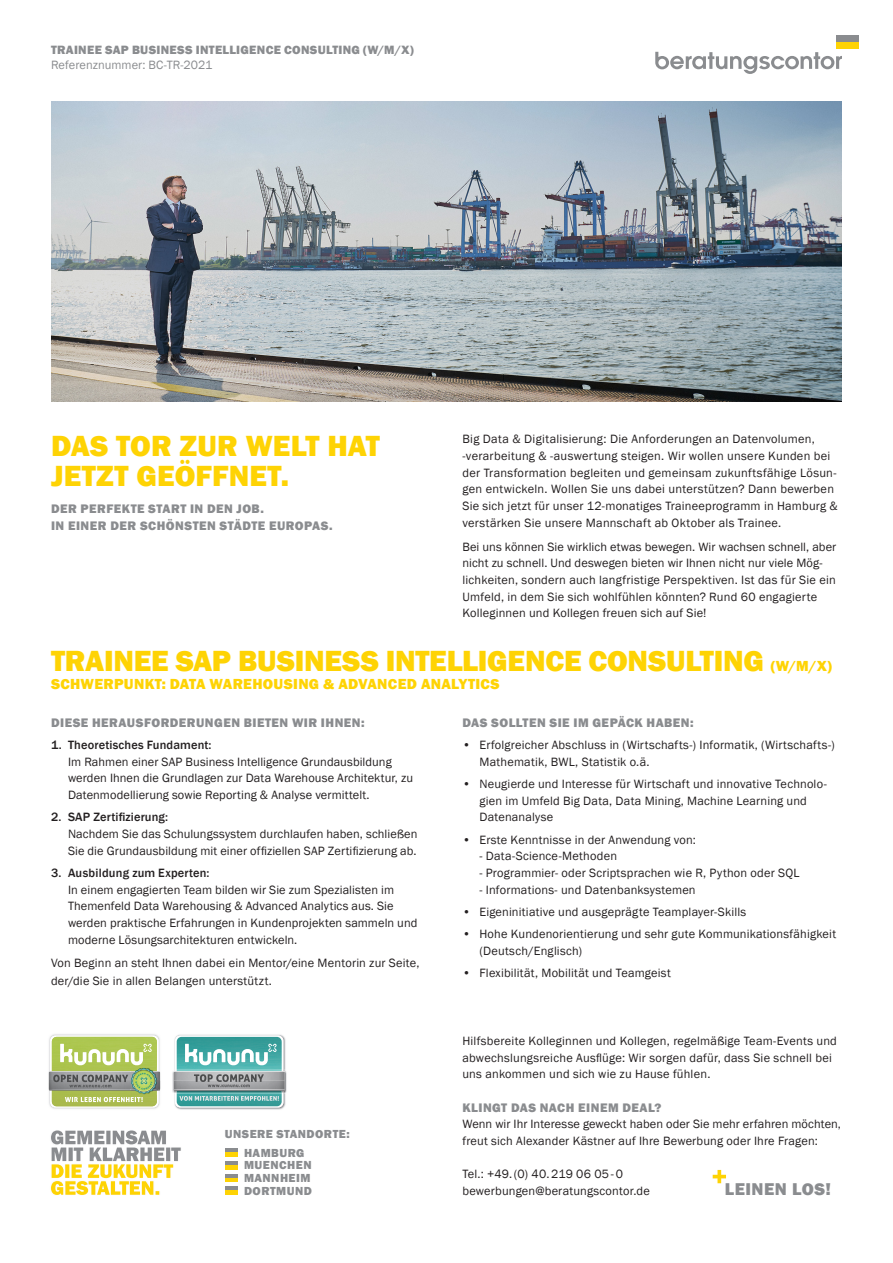
<style>
.page{position:relative;width:893px;height:1263px;background:#fff}
.page>*{position:absolute;margin:0;border:0;box-sizing:border-box;transform-origin:0 0}
.H0{font:800 30px/30px "Franklin Gothic";letter-spacing:-.005em;color:#fed304}
.t1{font:800 17.55px "Franklin Gothic";letter-spacing:.025em;color:#8a8c8f}
.t2{font:800 15px "Franklin Gothic";letter-spacing:.02em;color:#fed304}
.t3{font:800 12.75px "Franklin Gothic";letter-spacing:.035em;color:#8a8c8f}
.Fließtext{font:12.3px/16.6px "Franklin Gothic";letter-spacing:.015em;color:#231f20}
.Fließtext___Liste__P{font:12.3px/18px "Franklin Gothic";letter-spacing:.015em;color:#231f20}
.H0-2{font:800 12.3px "Franklin Gothic";letter-spacing:.025em;color:#8a8c8f}
.H0-3{font:12.3px "Franklin Gothic";letter-spacing:.005em;color:#8a8c8f}
.t4{font:800 12px/12.8px "Franklin Gothic";letter-spacing:.04em;color:#8a8c8f}
.s1{font-size:15px}
.s2{font-weight:500}
</style>
<div class="page">
<img style="left:51px;top:102px;width:791px;height:299px">
<img style="left:48px;top:1034px;width:110px;height:75px">
<svg style="left:49px;top:1035px;width:112px;height:72px;background:#b1c080"></svg>
<img style="left:176px;top:1034px;width:108px;height:76px">
<svg style="left:174px;top:1035px;width:112px;height:72px;background:#7eb3b1"></svg>
<svg style="left:655px;top:52px;width:187px;height:22px"></svg>
<div style="left:836px;top:42px;width:23px;height:6px;background:#fed304"></div>
<div style="left:836px;top:35px;width:23px;height:7px;background:#8a8c8f"></div>
<svg style="left:51px;top:1130px;width:130px;height:65px"></svg>
<svg style="left:713px;top:1170px;width:13px;height:13px"></svg>
<hr style="left:225px;top:1148px;width:13px;height:4px;background:#8a8c8f">
<div style="left:225px;top:1152px;width:13px;height:5px;background:#fed304"></div>
<hr style="left:225px;top:1161px;width:13px;height:4px;background:#8a8c8f">
<div style="left:225px;top:1165px;width:13px;height:5px;background:#fed304"></div>
<hr style="left:225px;top:1174px;width:13px;height:4px;background:#8a8c8f">
<hr style="left:225px;top:1178px;width:13px;height:4px;background:#fed304">
<svg style="left:225px;top:1187px;width:13px;height:4px"></svg>
<hr style="left:225px;top:1191px;width:13px;height:4px;background:#fed304">
<p class="H0-2" style="left:51px;top:42px;width:364px">TRAINEE SAP BUSINESS INTELLIGENCE CONSULTING (W/M/X)</p>
<p class="H0-3" style="left:51px;top:57px;width:163px">Referenznummer: BC-TR-2021</p>
<p class="H0" style="left:51px;top:431px;width:331px">DAS TOR ZUR WELT HAT<br>JETZT GEÖFFNET.</p>
<h1 class="t3" style="left:51px;top:501px;width:214px">DER PERFEKTE START IN DEN JOB.</h1>
<h1 class="t3" style="left:51px;top:517px;width:283px">IN EINER DER SCHÖNSTEN STÄDTE EUROPAS.</h1>
<p class="Fließtext" style="left:462px;top:431px;width:377px">Big Data &amp; Digitalisierung: Die Anforderungen an Datenvolumen, -verarbeitung &amp; -auswertung steigen. Wir wollen unsere Kunden bei der Transformation begleiten und gemeinsam zukunftsfähige Lösun&shy;gen entwickeln. Wollen Sie uns dabei unterstützen? Dann bewerben Sie sich jetzt für unser 12-monatiges Traineeprogramm in Hamburg &amp; verstärken Sie unsere Mannschaft ab Oktober als Trainee.</p>
<p class="Fließtext" style="left:462px;top:539px;width:375px">Bei uns können Sie wirklich etwas bewegen. Wir wachsen schnell, aber nicht zu schnell. Und deswegen bieten wir Ihnen nicht nur viele Mög&shy;lichkeiten, sondern auch langfristige Perspektiven. Ist das für Sie ein Umfeld, in dem Sie sich wohlfühlen könnten? Rund 60 engagierte Kolleginnen und Kollegen freuen sich auf Sie!</p>
<p class="H0" style="left:51px;top:646px;width:782px">TRAINEE SAP BUSINESS INTELLIGENCE CONSULTING <span class="s1">(W/M/X)</span></p>
<h1 class="t2" style="left:51px;top:674px;width:450px">SCHWERPUNKT: DATA WAREHOUSING &amp; ADVANCED ANALYTICS</h1>
<h1 class="t3" style="left:51px;top:714px;width:315px">DIESE HERAUSFORDERUNGEN BIETEN WIR IHNEN:</h1>
<p class="Fließtext" style="left:68px;top:737px;width:347px;text-indent:-17px"><span class="s2">1. Theoretisches Fundament:<br></span>Im Rahmen einer SAP Business Intelligence Grundausbildung werden Ihnen die Grundlagen zur Data Warehouse Architektur, zu Datenmodellierung sowie Reporting &amp; Analyse vermittelt.</p>
<p class="Fließtext" style="left:68px;top:809px;width:351px;text-indent:-17px"><span class="s2">2. SAP Zertifizierung:<br></span>Nachdem Sie das Schulungssystem durchlaufen haben, schließen<br>Sie die Grundausbildung mit einer offiziellen SAP Zertifizierung ab.</p>
<p class="Fließtext" style="left:68px;top:865px;width:351px;text-indent:-17px"><span class="s2">3. Ausbildung zum Experten:<br></span>In einem engagierten Team bilden wir Sie zum Spezialisten im Themenfeld Data Warehousing &amp; Advanced Analytics aus. Sie werden praktische Erfahrungen in Kundenprojekten sammeln und moderne Lösungsarchitekturen entwickeln.</p>
<p class="Fließtext___Liste__P" style="left:51px;top:954px;width:370px">Von Beginn an steht Ihnen dabei ein Mentor/eine Mentorin zur Seite, der/die Sie in allen Belangen unterstützt.</p>
<h1 class="t4" style="left:225px;top:1128px;width:126px">UNSERE STANDORTE:</h1>
<h1 class="t4" style="left:244px;top:1146px;width:69px">HAMBURG<br>MUENCHEN<br>MANNHEIM</h1>
<h1 class="t4" style="left:244px;top:1184px;width:69px">DORTMUND</h1>
<h1 class="t3" style="left:462px;top:714px;width:233px">DAS SOLLTEN SIE IM GEPÄCK HABEN:</h1>
<p class="Fließtext" style="left:479px;top:737px;width:357px;text-indent:-17px">• Erfolgreicher Abschluss in (Wirtschafts-) Informatik, (Wirtschafts-)<br>Mathematik, BWL, Statistik o.ä.</p>
<p class="Fließtext" style="left:479px;top:776px;width:349px;text-indent:-17px">• Neugierde und Interesse für Wirtschaft und innovative Technolo&shy;gien im Umfeld Big Data, Data Mining, Machine Learning und<br>Datenanalyse</p>
<p class="Fließtext" style="left:462px;top:832px;width:235px">• Erste Kenntnisse in der Anwendung von:</p>
<p class="Fließtext" style="left:479px;top:848px;width:139px">- Data-Science-Methoden</p>
<p class="Fließtext" style="left:479px;top:865px;width:322px">- Programmier- oder Scriptsprachen wie R, Python oder SQL</p>
<p class="Fließtext" style="left:479px;top:881px;width:218px">- Informations- und Datenbanksystemen</p>
<p class="Fließtext" style="left:462px;top:904px;width:285px">• Eigeninitiative und ausgeprägte Teamplayer-Skills</p>
<p class="Fließtext" style="left:479px;top:926px;width:358px;text-indent:-17px">• Hohe Kundenorientierung und sehr gute Kommunikationsfähigkeit (Deutsch/Englisch)</p>
<p class="Fließtext" style="left:462px;top:965px;width:210px">• Flexibilität, Mobilität und Teamgeist</p>
<p class="Fließtext" style="left:462px;top:1033px;width:376px">Hilfsbereite Kolleginnen und Kollegen, regelmäßige Team-Events und</p>
<p class="Fließtext" style="left:462px;top:1049px;width:371px">abwechslungsreiche Ausflüge: Wir sorgen dafür, dass Sie schnell bei</p>
<p class="Fließtext" style="left:462px;top:1066px;width:249px">uns ankommen und sich wie zu Hause fühlen.</p>
<h1 class="t3" style="left:462px;top:1099px;width:201px">KLINGT DAS NACH EINEM DEAL?</h1>
<p class="Fließtext" style="left:462px;top:1116px;width:380px">Wenn wir Ihr Interesse geweckt haben oder Sie mehr erfahren möchten, freut sich Alexander Kästner auf Ihre Bewerbung oder Ihre Fragen:</p>
<p class="Fließtext" style="left:462px;top:1166px;width:162px">Tel.: +49.(0) 40.219 06 05-0</p>
<p class="Fließtext" style="left:462px;top:1183px;width:189px">bewerbungen@beratungscontor.de</p>
<h1 class="t1" style="left:725px;top:1178px;width:108px">LEINEN LOS!</h1>
</div>
